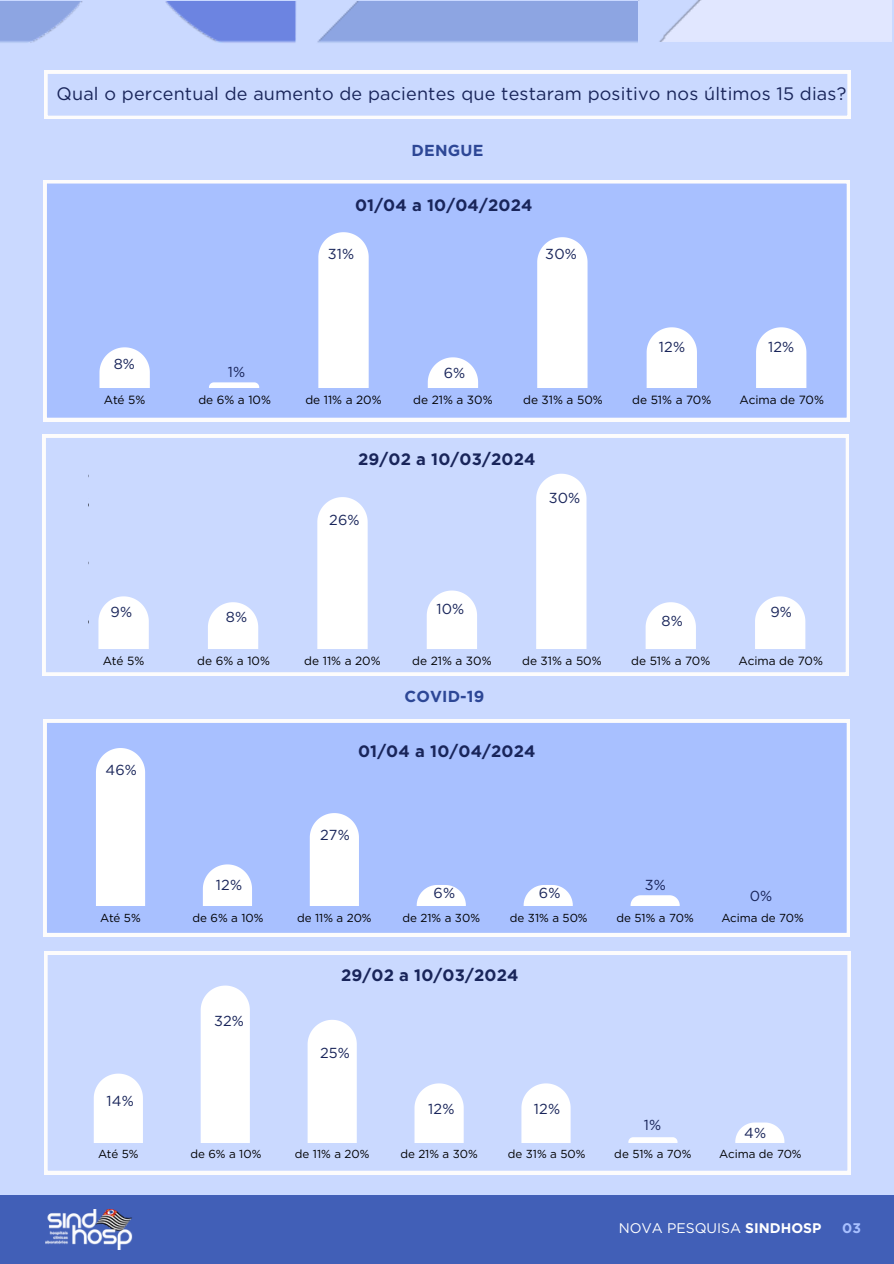
<style>
.page{position:relative;width:894px;height:1264px;background:#fff}
.page>*{position:absolute;margin:0;border:0;box-sizing:border-box;transform-origin:0 0}
.t1{font:18px "Gotham";letter-spacing:.01em;color:#19255a}
.t2{font:700 16.5px "Gotham";letter-spacing:.01em;color:#19255a}
.t3{font:700 15.9px "Gotham";letter-spacing:.01em;color:#2d4796}
.t4{font:14.4px "Gotham";letter-spacing:.01em;color:#19255a}
.t5{font:13.95px "Gotham";color:#fff}
.t6{font:700 13.95px "Gotham";color:#a8c0ff}
.t7{font:11.85px "Gotham";color:#000}
.t8{font:11.55px "Gotham";color:#000}
.s1{font-weight:700}
</style>
<div class="page">
<div style="left:0;top:0;width:893px;height:1263px;background:#cad9ff"></div>
<img style="left:317px;top:0;width:574px;height:43px">
<img style="left:0;top:1px;width:82px;height:42px">
<img style="left:165px;top:1px;width:131px;height:42px">
<div style="left:0;top:1195px;width:893px;height:68px;background:#415fb7"></div>
<img style="left:46px;top:1209px;width:86px;height:40px">
<div style="left:44px;top:180px;width:805px;height:241px;background:#a8c0ff"></div>
<svg style="left:99px;top:347px;width:51px;height:40px;background:#f1f5ff"></svg>
<svg style="left:209px;top:382px;width:50px;height:5px"></svg>
<div style="left:318px;top:232px;width:50px;height:155px;background:#fff"></div>
<svg style="left:427px;top:357px;width:51px;height:30px;background:#edf2ff"></svg>
<div style="left:537px;top:237px;width:50px;height:150px;background:#fff"></div>
<svg style="left:646px;top:327px;width:50px;height:60px;background:#f6f8ff"></svg>
<svg style="left:755px;top:327px;width:51px;height:60px;background:#f5f7ff"></svg>
<div style="left:58px;top:198px;width:39px;height:208px;background:#a8c0ff"></div>
<div style="left:44px;top:719px;width:805px;height:217px;background:#a8c0ff"></div>
<div style="left:96px;top:748px;width:49px;height:157px;background:#fff"></div>
<svg style="left:203px;top:864px;width:49px;height:41px;background:#f3f6ff"></svg>
<div style="left:310px;top:813px;width:49px;height:92px;background:#fff"></div>
<svg style="left:416px;top:885px;width:49px;height:20px"></svg>
<svg style="left:523px;top:885px;width:49px;height:20px"></svg>
<svg style="left:630px;top:895px;width:49px;height:10px"></svg>
<svg style="left:44px;top:71px;width:806px;height:48px"></svg>
<div style="left:57px;top:727px;width:31px;height:189px;background:#a8c0ff"></div>
<svg style="left:43px;top:434px;width:805px;height:241px"></svg>
<svg style="left:44px;top:951px;width:806px;height:223px"></svg>
<h4 class="t1" style="left:57px;top:83px;width:791px">Qual o percentual de aumento de pacientes que testaram positivo nos últimos 15 dias?</h4>
<h4 class="t3" style="left:411px;top:141px;width:73px">DENGUE</h4>
<h4 class="t4" style="left:114px;top:355px;width:23px">8%</h4>
<h4 class="t4" style="left:228px;top:363px;width:19px">1%</h4>
<h1 class="t2" style="left:355px;top:195px;width:179px">01/04 a 10/04/2024</h1>
<h4 class="t4" style="left:328px;top:245px;width:28px">31%</h4>
<h4 class="t4" style="left:545px;top:245px;width:33px">30%</h4>
<h4 class="t4" style="left:443px;top:364px;width:23px">6%</h4>
<h4 class="t4" style="left:658px;top:338px;width:28px">12%</h4>
<h1 class="t4" style="left:767px;top:338px;width:28px">12%</h1>
<p class="t7" style="left:104px;top:392px;width:43px">Até 5%</p>
<p class="t7" style="left:198px;top:392px;width:74px">de 6% a 10%</p>
<p class="t7" style="left:305px;top:392px;width:78px">de 11% a 20%</p>
<p class="t7" style="left:413px;top:392px;width:81px">de 21% a 30%</p>
<p class="t7" style="left:523px;top:392px;width:81px">de 31% a 50%</p>
<p class="t7" style="left:632px;top:392px;width:81px">de 51% a 70%</p>
<p class="t7" style="left:739px;top:392px;width:86px">Acima de 70%</p>
<h4 class="t2" style="left:358px;top:449px;width:179px">29/02 a 10/03/2024</h4>
<h4 class="t4" style="left:329px;top:511px;width:32px">26%</h4>
<p class="t4" style="left:548px;top:489px;width:33px">30%</p>
<p class="t7" style="left:72px;top:612px;width:19px">5%</p>
<h4 class="t4" style="left:110px;top:603px;width:23px">9%</h4>
<h4 class="t4" style="left:226px;top:608px;width:23px">8%</h4>
<h4 class="t4" style="left:436px;top:600px;width:29px">10%</h4>
<p class="t4" style="left:770px;top:603px;width:23px">9%</p>
<p class="t4" style="left:661px;top:611px;width:23px">8%</p>
<p class="t7" style="left:103px;top:654px;width:43px">Até 5%</p>
<p class="t7" style="left:197px;top:654px;width:74px">de 6% a 10%</p>
<p class="t7" style="left:304px;top:654px;width:78px">de 11% a 20%</p>
<p class="t7" style="left:412px;top:654px;width:81px">de 21% a 30%</p>
<p class="t7" style="left:522px;top:654px;width:81px">de 31% a 50%</p>
<p class="t7" style="left:631px;top:654px;width:81px">de 51% a 70%</p>
<p class="t7" style="left:738px;top:654px;width:86px">Acima de 70%</p>
<h3 class="t3" style="left:404px;top:686px;width:81px">COVID-19</h3>
<h4 class="t4" style="left:106px;top:761px;width:33px">46%</h4>
<h4 class="t2" style="left:358px;top:741px;width:179px">01/04 a 10/04/2024</h4>
<h4 class="t4" style="left:216px;top:876px;width:28px">12%</h4>
<h4 class="t4" style="left:320px;top:826px;width:31px">27%</h4>
<h4 class="t4" style="left:644px;top:876px;width:23px">3%</h4>
<h4 class="t4" style="left:433px;top:884px;width:23px">6%</h4>
<h3 class="t4" style="left:538px;top:884px;width:23px">6%</h3>
<h4 class="t4" style="left:749px;top:887px;width:24px">0%</h4>
<p class="t8" style="left:100px;top:910px;width:42px">Até 5%</p>
<p class="t8" style="left:192px;top:910px;width:72px">de 6% a 10%</p>
<p class="t8" style="left:297px;top:910px;width:76px">de 11% a 20%</p>
<p class="t8" style="left:402px;top:910px;width:79px">de 21% a 30%</p>
<p class="t8" style="left:510px;top:910px;width:79px">de 31% a 50%</p>
<p class="t8" style="left:616px;top:910px;width:79px">de 51% a 70%</p>
<p class="t8" style="left:721px;top:910px;width:84px">Acima de 70%</p>
<h4 class="t4" style="left:106px;top:1092px;width:29px">14%</h4>
<h4 class="t4" style="left:214px;top:1011px;width:31px">32%</h4>
<h4 class="t2" style="left:341px;top:965px;width:179px">29/02 a 10/03/2024</h4>
<h4 class="t4" style="left:320px;top:1044px;width:31px">25%</h4>
<h4 class="t4" style="left:428px;top:1099px;width:28px">12%</h4>
<h1 class="t4" style="left:534px;top:1099px;width:28px">12%</h1>
<h4 class="t4" style="left:643px;top:1116px;width:19px">1%</h4>
<h4 class="t4" style="left:744px;top:1124px;width:23px">4%</h4>
<p class="t8" style="left:98px;top:1147px;width:42px">Até 5%</p>
<p class="t8" style="left:190px;top:1147px;width:72px">de 6% a 10%</p>
<p class="t8" style="left:295px;top:1147px;width:76px">de 11% a 20%</p>
<p class="t8" style="left:400px;top:1147px;width:79px">de 21% a 30%</p>
<p class="t8" style="left:507px;top:1147px;width:79px">de 31% a 50%</p>
<p class="t8" style="left:614px;top:1147px;width:79px">de 51% a 70%</p>
<p class="t8" style="left:719px;top:1147px;width:84px">Acima de 70%</p>
<h1 class="t5" style="left:618px;top:1219px;width:204px">NOVA PESQUISA <span class="s1">SINDHOSP</span></h1>
<h4 class="t6" style="left:842px;top:1219px;width:20px">03</h4>
</div>
